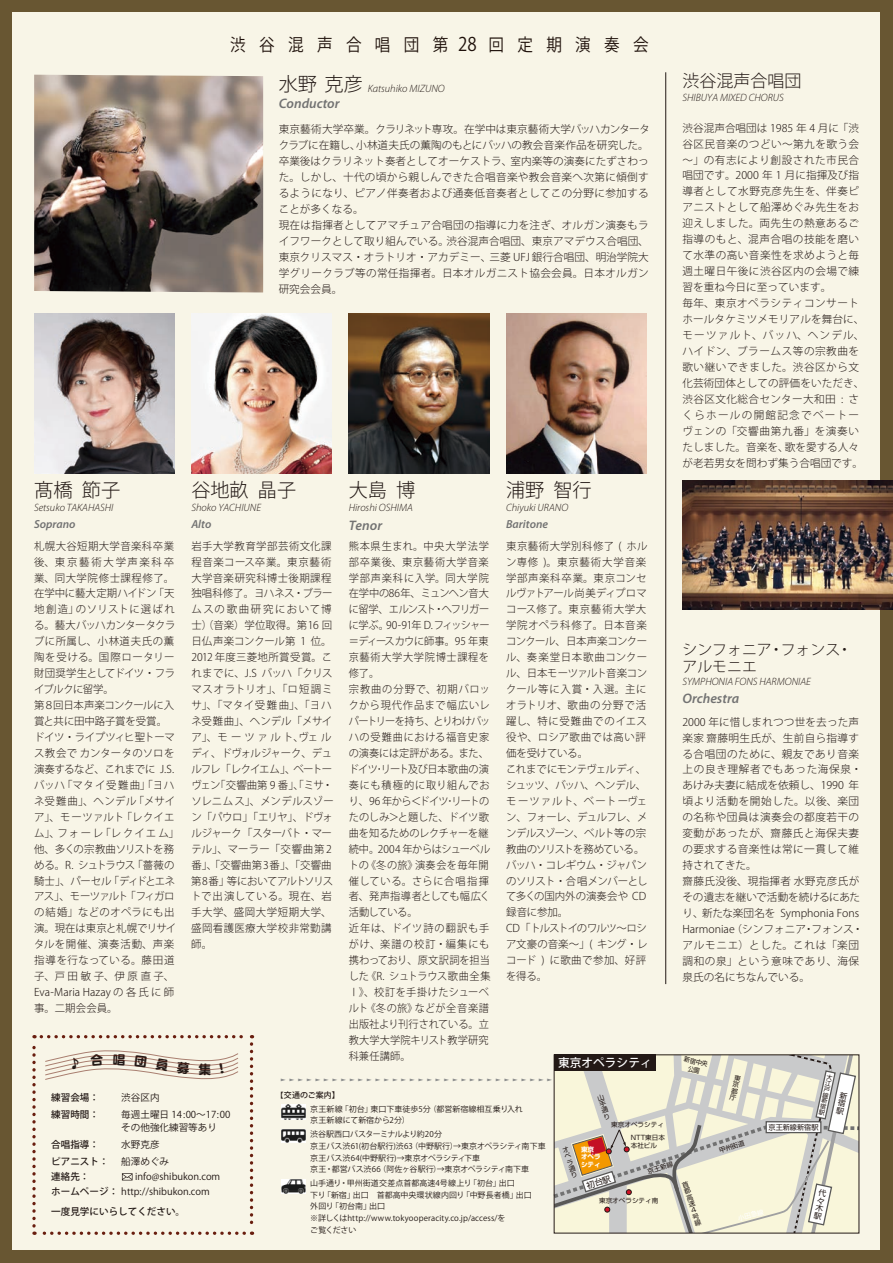
<style>
.page{position:relative;width:893px;height:1263px;background:#685632}
.page>*{position:absolute;margin:0;border:0;box-sizing:border-box;transform-origin:0 0}
.t1{font:300 19.2px "Koz Go Pro";color:#231916}
.t2{font:17.25px "Koz Go Pro";letter-spacing:.86em;color:#1f110b;scale:.9 1}
.t3{font:300 16.95px "Koz Go Pro";color:#231916}
.t4{font:300 14.85px/17px "Koz Go Pro";color:#231916}
.t5{font:italic 600 13.8px "Myriad Pro";color:#727272}
.t6{font:12.75px "DF Maru Gothic SB MP RKSJ H";color:#231916}
.t7{font:italic 600 11.7px "Myriad Pro";color:#727272}
.t8{font:500 11.7px "Koz Go Pro";color:#fff}
.t9{font:300 10.65px/15.9px "Koz Go Pro";letter-spacing:.02em;color:#231916}
.t10{font:300 10.65px/15.9px "Koz Go Pro";letter-spacing:.02em;color:#231916;scale:.96 1}
.t11{font:300 10.65px/15.9px "Koz Go Pro";letter-spacing:.04em;color:#231916}
.t12{font:300 10.65px/15.9px "Koz Go Pro";color:#231916}
.t13{font:italic 300 10.65px "Myriad Pro";color:#231916}
.t14{font:9.6px/12.8px "Koz Go Pro";color:#231916}
.t15{font:500 9.6px "Koz Go Pro";color:#231916}
.t16{font:7.95px/11.7px "Koz Go Pro";letter-spacing:.005em;color:#231916}
.t17{font:7.65px/7.6px "Shin Go";color:#231916;text-align:justify}
.t18{font:7.2px "Shin Go";color:#231916}
.t19{font:6.6px/6.6px "Shin Go";color:#231916;text-align:justify}
.t20{font:700 6.6px/7.8px "Shin Go";color:#fff}
.t21{font:6.6px/8.6px "Shin Go";color:#231916;text-align:center;scale:.92 1}
.t22{font:6.6px "Shin Go";color:#fff}
.t23{font:6px/6px "Shin Go";color:#231916;text-align:justify}
.t24{font:300 2.85px "Koz Go Pro";color:#8b8c8c;scale:2.63 1}
.s1{font-size:18.75px}
.s2{font-family:"Koz Go Pro";font-style:normal;font-size:19.2px}
.s3{font-weight:500;font-size:7.5px}
.s4{font-weight:500}
</style>
<div class="page">
<div style="left:13px;top:13px;width:867px;height:1237px;background:#f8f5e7"></div>
<img style="left:683px;top:481px;width:210px;height:129px">
<hr style="left:665px;top:72px;width:1px;height:912px;background:#231916">
<img style="left:34px;top:75px;width:229px;height:217px">
<img style="left:34px;top:313px;width:140px;height:161px">
<img style="left:191px;top:314px;width:141px;height:160px">
<img style="left:349px;top:314px;width:140px;height:160px">
<img style="left:506px;top:314px;width:140px;height:160px">
<img style="left:281px;top:1180px;width:24px;height:13px">
<img style="left:281px;top:1129px;width:24px;height:13px">
<img style="left:281px;top:1104px;width:24px;height:16px">
<svg style="left:32px;top:1035px;width:221px;height:200px"></svg>
<svg style="left:553px;top:1054px;width:307px;height:179px"></svg>
<h2 class="t2" style="left:230px;top:33px;width:467px">渋谷混声合唱団第<span class="s1">28</span>回定期演奏会</h2>
<p class="t13" style="left:279px;top:82px;width:168px"><span class="s2">水野 克彦</span> Katsuhiko MIZUNO</p>
<p class="t5" style="left:279px;top:94px;width:62px">Conductor</p>
<p class="t9" style="left:279px;top:121px;width:373px">東京藝術大学卒業。クラリネット専攻。在学中は東京藝術大学バッハカンタータクラブに在籍し、小林道夫氏の薫陶のもとにバッハの教会音楽作品を研究した。卒業後はクラリネット奏者としてオーケストラ、室内楽等の演奏にたずさわった。しかし、十代の頃から親しんできた合唱音楽や教会音楽へ次第に傾倒するようになり、ピアノ伴奏者および通奏低音奏者としてこの分野に参加することが多くなる。<br>現在は指揮者としてアマチュア合唱団の指導に力を注ぎ、オルガン演奏もライフワークとして取り組んでいる。渋谷混声合唱団、東京アマデウス合唱団、東京クリスマス・オラトリオ・アカデミー、三菱 UFJ 銀行合唱団、明治学院大学グリークラブ等の常任指揮者。日本オルガニスト協会会員。日本オルガン研究会会員。</p>
<h3 class="t3" style="left:682px;top:70px;width:121px">渋谷混声合唱団</h3>
<p class="t13" style="left:682px;top:91px;width:103px">SHIBUYA MIXED CHORUS</p>
<p class="t11" style="left:682px;top:120px;width:183px">渋谷混声合唱団は 1985 年 4 月に「渋谷区民音楽のつどい～第九を歌う会～」の有志により創設された市民合唱団です。2000 年 1 月に指揮及び指導者として水野克彦先生を、伴奏ピアニストとして船澤めぐみ先生をお迎えしました。両先生の熱意あるご指導のもと、混声合唱の技能を磨いて水準の高い音楽性を求めようと毎週土曜日午後に渋谷区内の会場で練習を重ね今日に至っています。<br>毎年、東京オペラシティコンサートホールタケミツメモリアルを舞台に、モーツァルト、バッハ、ヘンデル、ハイドン、ブラームス等の宗教曲を歌い継いできました。渋谷区から文化芸術団体としての評価をいただき、渋谷区文化総合センター大和田 : さくらホールの開館記念でベートーヴェンの「交響曲第九番」を演奏いたしました。音楽を、歌を愛する人々が老若男女を問わず集う合唱団です。</p>
<h1 class="t1" style="left:349px;top:477px;width:68px">大島 博</h1>
<p class="t13" style="left:349px;top:501px;width:66px">Hiroshi OSHIMA</p>
<p class="t5" style="left:349px;top:516px;width:35px">Tenor</p>
<p class="t10" style="left:349px;top:538px;width:149px">熊本県生まれ。中央大学法学部卒業後、東京藝術大学音楽学部声楽科に入学。同大学院在学中の86年、ミュンヘン音大に留学、エルンスト・ヘフリガーに学ぶ。90-91年 D.フィッシャー＝ディースカウに師事。95 年東京藝術大学大学院博士課程を修了。<br>宗教曲の分野で、初期バロックから現代作品まで幅広いレパートリーを持ち、とりわけバッハの受難曲における福音史家の演奏には定評がある。また、ドイツ･リート及び日本歌曲の演奏にも積極的に取り組んでおり、96 年から＜ドイツ･リートのたのしみ＞と題した、ドイツ歌曲を知るためのレクチャーを継続中。2004 年からはシューベルトの《冬の旅》演奏会を毎年開催している。さらに合唱指揮者、発声指導者としても幅広く活動している。<br>近年は、ドイツ詩の翻訳も手がけ、楽譜の校訂・編集にも携わっており、原文訳詞を担当した《R. シュトラウス歌曲全集<br>Ⅰ》、校訂を手掛けたシューベルト《冬の旅》などが全音楽譜出版社より刊行されている。立教大学大学院キリスト教学研究科兼任講師。</p>
<h1 class="t1" style="left:34px;top:477px;width:88px">髙橋 節子</h1>
<p class="t13" style="left:34px;top:501px;width:81px">Setsuko TAKAHASHI</p>
<p class="t7" style="left:34px;top:516px;width:43px">Soprano</p>
<p class="t9" style="left:34px;top:538px;width:146px">札幌大谷短期大学音楽科卒業後、東京藝術大学声楽科卒業、同大学院修士課程修了。在学中に藝大定期ハイドン「天地創造」のソリストに選ばれる。藝大バッハカンタータクラブに所属し、小林道夫氏の薫陶を受ける。国際ロータリー財団奨学生としてドイツ・フライブルクに留学。<br>第８回日本声楽コンクールに入賞と共に田中路子賞を受賞。ドイツ・ライプツィヒ聖トーマス教会で カンタータのソロを演奏するなど、これまでに J.S.バッハ「マタイ受難曲」「ヨハネ受難曲」、ヘンデル「メサイア」、モーツァルト「レクイエム」、フォーレ「レクイエム」他、多くの宗教曲ソリストを務める。R. シュトラウス「薔薇の騎士」、パーセル「ディドとエネアス」、モーツァルト「フィガロの結婚」などのオペラにも出演。現在は東京と札幌でリサイタルを開催、演奏活動、声楽指導を行なっている。藤田道子、戸田敏子、伊原直子、<br>Eva-Maria Hazay の各氏に師事。二期会会員。</p>
<h1 class="t1" style="left:506px;top:477px;width:87px">浦野 智行</h1>
<p class="t13" style="left:506px;top:501px;width:64px">Chiyuki URANO</p>
<p class="t7" style="left:506px;top:516px;width:44px">Baritone</p>
<p class="t12" style="left:506px;top:538px;width:143px">東京藝術大学別科修了 ( ホルン専修 )。東京藝術大学音楽学部声楽科卒業。東京コンセルヴァトアール尚美ディプロマコース修了。東京藝術大学大学院オペラ科修了。日本音楽コンクール、日本声楽コンクール、奏楽堂日本歌曲コンクール、日本モーツァルト音楽コンクール等に入賞・入選。主にオラトリオ、歌曲の分野で活躍し、特に受難曲でのイエス役や、ロシア歌曲では高い評価を受けている。<br>これまでにモンテヴェルディ、シュッツ、バッハ、ヘンデル、モーツァルト、ベートーヴェン、フォーレ、デュルフレ、メンデルスゾーン、ベルト等の宗教曲のソリストを務めている。バッハ・コレギウム・ジャパンのソリスト・合唱メンバーとして多くの国内外の演奏会や CD録音に参加。<br>CD「トルストイのワルツ～ロシア文豪の音楽～」( キング・レコード ) に歌曲で参加、好評を得る。</p>
<h1 class="t1" style="left:191px;top:477px;width:106px">谷地畝 晶子</h1>
<p class="t13" style="left:191px;top:501px;width:71px">Shoko YACHIUNE</p>
<p class="t7" style="left:191px;top:516px;width:22px">Alto</p>
<p class="t9" style="left:191px;top:538px;width:144px">岩手大学教育学部芸術文化課程音楽コース卒業。東京藝術大学音楽研究科博士後期課程独唱科修了。ヨハネス・ブラームスの歌曲研究において博士）（音楽）学位取得。第16 回日仏声楽コンクール第 1 位。<br>2012 年度三菱地所賞受賞。これまでに、J.S バッハ「クリスマスオラトリオ」、「ロ短調ミサ」、「マタイ受難曲」、「ヨハネ受難曲」、ヘンデル「メサイア」、モーツァルト、ヴェルディ、ドヴォルジャーク、デュルフレ「レクイエム」、ベートーヴェン「交響曲第 9 番」、「ミサ・ソレニムス」、メンデルスゾーン「パウロ」「エリヤ」、ドヴォルジャーク「スターバト・マーテル」、マーラー「交響曲第2番」、「交響曲第3番」、「交響曲第8番」等においてアルトソリストで出演している。現在、岩手大学、盛岡大学短期大学、盛岡看護医療大学校非常勤講師。</p>
<h3 class="t4" style="left:682px;top:641px;width:171px">シンフォニア・フォンス・アルモニエ</h3>
<p class="t13" style="left:682px;top:675px;width:130px">SYMPHONIA FONS HARMONIAE</p>
<p class="t5" style="left:682px;top:690px;width:58px">Orchestra</p>
<p class="t9" style="left:682px;top:714px;width:182px">2000 年に惜しまれつつ世を去った声楽家 齋藤明生氏が、生前自ら指導する合唱団のために、親友であり音楽上の良き理解者でもあった海保泉・あけみ夫妻に結成を依頼し、1990 年頃より活動を開始した。以後、楽団の名称や団員は演奏会の都度若干の変動があったが、齋藤氏と海保夫妻の要求する音楽性は常に一貫して維持されてきた。<br>齋藤氏没後、現指揮者 水野克彦氏がその遺志を継いで活動を続けるにあたり、新たな楽団名を Symphonia Fons<br>Harmoniae（シンフォニア・フォンス・アルモニエ）とした。これは「楽団調和の泉」という意味であり、海保泉氏の名にちなんでいる。</p>
<p class="t21" style="left:685px;top:1054px;width:28px;rotate:14deg">新宿中央公園</p>
<p class="t8" style="left:558px;top:1055px;width:95px">東京オペラシティ</p>
<p class="t6" style="left:198px;top:1063px;width:14px">集</p>
<p class="t23" style="left:827px;top:1073px;width:5px;rotate:12deg">大江戸線新宿駅</p>
<p class="t19" style="left:735px;top:1074px;width:5px;rotate:13deg">東京都庁</p>
<p class="t24" style="left:279px;top:1078px;width:109px">▶ ▶ ▶ ▶ ▶ ▶ ▶ ▶ ▶ ▶ ▶ ▶ ▶ ▶ ▶ ▶ ▶ ▶ ▶ ▶ ▶ ▶ ▶ ▶ ▶ ▶ ▶ ▶ ▶ ▶ ▶ ▶ ▶</p>
<p class="t16" style="left:310px;top:1088px;width:214px;line-height:13.8px;text-indent:-34px"><span class="s3">【</span><span class="s4">交通のご案内】<br></span>京王新線「初台」東口下車徒歩5分（都営新宿線相互乗り入れ</p>
<p class="t16" style="left:310px;top:1114px;width:133px;line-height:13.8px">京王新線にて新宿から2分）<br>渋谷駅西口バスターミナルより約20分</p>
<p class="t16" style="left:310px;top:1140px;width:237px">京王バス渋61(初台駅行)渋63（中野駅行）→東京オペラシティ南下車京王バス渋64(中野駅行)→東京オペラシティ下車<br>京王・都営バス渋66（阿佐ヶ谷駅行）→東京オペラシティ南下車</p>
<p class="t16" style="left:310px;top:1177px;width:223px">山手通り・甲州街道交差点首都高速4号線上り「初台」出口<br>下り「新宿」出口　首都高中央環状線内回り「中野長者橋」出口外回り「初台南」出口<br>※詳しくはhttp://www.tokyooperacity.co.jp/access/を<br>ご覧ください</p>
<p class="t15" style="left:51px;top:1092px;width:49px">練習会場：</p>
<p class="t14" style="left:121px;top:1092px;width:40px">渋谷区内</p>
<p class="t15" style="left:51px;top:1109px;width:49px">練習時間：</p>
<p class="t14" style="left:121px;top:1109px;width:120px">毎週土曜日 14:00～17:00　その他強化練習等あり</p>
<p class="t15" style="left:51px;top:1138px;width:49px">合唱指導：</p>
<p class="t14" style="left:121px;top:1138px;width:40px">水野克彦</p>
<p class="t15" style="left:51px;top:1155px;width:59px">ピアニスト：</p>
<p class="t14" style="left:121px;top:1155px;width:49px">船澤めぐみ</p>
<p class="t15" style="left:51px;top:1170px;width:40px">連絡先：</p>
<p class="t19" style="left:596px;top:1095px;width:5px;rotate:-18deg">山手通り</p>
<p class="t19" style="left:611px;top:1121px;width:54px">東京オペラシティ</p>
<p class="t18" style="left:768px;top:1122px;width:51px">京王新線新宿駅</p>
<p class="t19" style="left:631px;top:1134px;width:36px;line-height:7.8px">NTT東日本本社ビル</p>
<p class="t19" style="left:718px;top:1147px;width:28px;rotate:-18deg">甲州街道</p>
<p class="t20" style="left:581px;top:1145px;width:21px">東京オペラシティ</p>
<p class="t19" style="left:562px;top:1147px;width:5px;rotate:-18deg">オペラ通り</p>
<p class="t19" style="left:647px;top:1168px;width:28px;rotate:-18deg">京王新線</p>
<p class="t14" style="left:51px;top:1169px;width:170px;line-height:14.9px;text-indent:70px"><span class="s4">　</span> info@shibukon.com<span class="s4">ホームページ：</span> http://shibukon.com</p>
<p class="t15" style="left:51px;top:1205px;width:135px">一度見学にいらしてください。</p>
<p class="t19" style="left:681px;top:1182px;width:6px;text-align:left;rotate:-18deg">首都高速<br>4号線</p>
<p class="t17" style="left:820px;top:1188px;width:5px;rotate:12deg">代々木駅</p>
<p class="t19" style="left:599px;top:1197px;width:61px">東京オペラシティ南</p>
<p class="t22" style="left:737px;top:1214px;width:28px;rotate:-15deg">小田急線</p>
</div>
